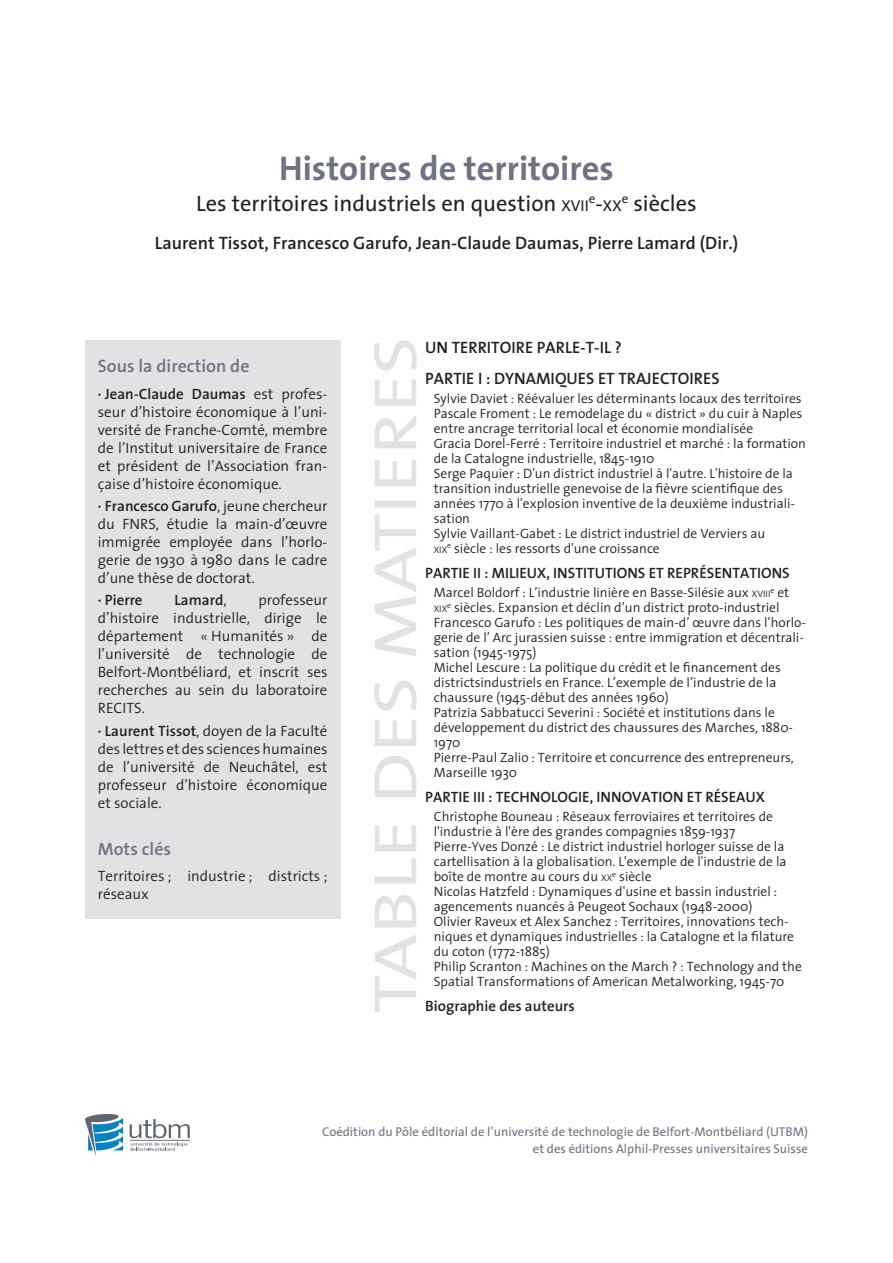
<style>
.page{position:relative;width:893px;height:1263px;background:#fff}
.page>*{position:absolute;margin:0;border:0;box-sizing:border-box;transform-origin:0 0}
.t1{font:700 34.5px "The Sans";color:#6e7282}
.t2{font:22.5px "The Sans";color:#231f20}
.t3{font:600 18px "The Sans";color:#231f20}
.t4{font:600 18px "The Sans";color:#6e7282}
.t5{font:600 16.5px/30.8px "The Sans";color:#231f20}
.t6{font:15.75px "The Sans";color:#231f20}
.t7{font:300 15px/18px "The Sans";color:#231f20;text-align:justify}
.t8{font:600 15px "The Sans";color:#231f20}
.t9{font:300 13.5px/15px "The Sans";color:#231f20}
.t10{font:12.75px/16.5px "The Sans";color:#6e7282;text-align:right}
.t11{font:300 9.45px "The Sans";color:#231f20}
.s1{font-size:15.75px}
.s2{font-size:22.5px}
.s3{font-weight:600}
.s4{font-weight:300}
.s5{font-size:9.45px}
</style>
<div class="page">
<svg style="left:130px;top:1119px;width:60px;height:32px"></svg>
<svg style="left:85px;top:1114px;width:38px;height:42px"></svg>
<svg style="left:374px;top:340px;width:43px;height:672px"></svg>
<div style="left:85px;top:340px;width:255px;height:578px;background:#e2e2e5"></div>
<h1 class="t1" style="left:279px;top:139px;width:336px">Histoires de territoires</h1>
<h2 class="t2" style="left:196px;top:184px;width:394px">Les territoires industriels en question <span class="s1">XVII</span></h2>
<p class="t6" style="left:589px;top:192px;width:34px"><sup>e</sup><span class="s2">-</span>XX</p>
<h2 class="t2" style="left:622px;top:184px;width:77px"><sup>e</sup> siècles</h2>
<h3 class="t3" style="left:155px;top:228px;width:585px">Laurent Tissot, Francesco Garufo, Jean-Claude Daumas, Pierre Lamard (Dir.)</h3>
<h3 class="t4" style="left:98px;top:351px;width:153px">Sous la direction de</h3>
<p class="t7" style="left:98px;top:384px;width:231px"><span class="s3">· Jean-Claude Daumas</span> est profes&shy;seur d’histoire économique à l’uni&shy;versité de Franche-Comté, membre de l’Institut universitaire de France et président de l’Association fran&shy;çaise d’histoire économique.</p>
<p class="t7" style="left:98px;top:497px;width:231px"><span class="s3">· Francesco Garufo</span>, jeune chercheur du FNRS, étudie la main-d’œuvre immigrée employée dans l’horlo&shy;gerie de 1930 à 1980 dans le cadre d’une thèse de doctorat.</p>
<p class="t8" style="left:98px;top:588px;width:46px">· Pierre</p>
<p class="t8" style="left:174px;top:588px;width:54px">Lamard<span class="s4">,</span></p>
<p class="t7" style="left:98px;top:591px;width:231px;text-indent:161px">professeur d’histoire industrielle, dirige le département « Humanités » de l’université de technologie de Belfort-Montbéliard, et inscrit ses recherches au sein du laboratoire RECITS.</p>
<p class="t7" style="left:98px;top:721px;width:231px"><span class="s3">· Laurent Tissot</span>, doyen de la Faculté des lettres et des sciences humaines de l’université de Neuchâtel, est professeur d’histoire économique et sociale.</p>
<h3 class="t4" style="left:98px;top:834px;width:75px">Mots clés</h3>
<p class="t7" style="left:98px;top:867px;width:231px">Territoires ; industrie ; districts ; réseaux</p>
<p class="t5" style="left:425px;top:331px;width:296px">UN TERRITOIRE PARLE-T-IL ?<br>PARTIE I : DYNAMIQUES ET TRAJECTOIRES</p>
<p class="t9" style="left:434px;top:390px;width:374px">Sylvie Daviet : Réévaluer les déterminants locaux des territoires Pascale Froment : Le remodelage du « district » du cuir à Naples entre ancrage territorial local et économie mondialisée<br>Gracia Dorel-Ferré : Territoire industriel et marché : la formation de la Catalogne industrielle, 1845-1910<br>Serge Paquier : D'un district industriel à l'autre. L'histoire de la transition industrielle genevoise de la fièvre scientifique des années 1770 à l'explosion inventive de la deuxième industriali&shy;sation<br>Sylvie Vaillant-Gabet : Le district industriel de Verviers au</p>
<p class="t11" style="left:434px;top:542px;width:15px">XIX</p>
<p class="t9" style="left:447px;top:540px;width:214px"><sup>e</sup> siècle : les ressorts d'une croissance</p>
<p class="t8" style="left:425px;top:560px;width:366px">PARTIE II : MILIEUX, INSTITUTIONS ET REPRÉSENTATIONS</p>
<p class="t9" style="left:434px;top:585px;width:357px">Marcel Boldorf : L’industrie linière en Basse-Silésie aux <span class="s5">XVIII</span><sup>e</sup> et</p>
<p class="t11" style="left:434px;top:601px;width:15px">XIX</p>
<p class="t9" style="left:434px;top:600px;width:374px;text-indent:14px"><sup>e</sup> siècles. Expansion et déclin d’un district proto-industriel Francesco Garufo : Les politiques de main-d’ œuvre dans l’horlo&shy;gerie de l’ Arc jurassien suisse : entre immigration et décentrali&shy;sation (1945-1975)<br>Michel Lescure : La politique du crédit et le financement des districtsindustriels en France. L’exemple de l’industrie de la chaussure (1945-début des années 1960)<br>Patrizia Sabbatucci Severini : Société et institutions dans le développement du district des chaussures des Marches, 1880- 1970<br>Pierre-Paul Zalio : Territoire et concurrence des entrepreneurs, Marseille 1930</p>
<p class="t8" style="left:425px;top:784px;width:341px">PARTIE III : TECHNOLOGIE, INNOVATION ET RÉSEAUX</p>
<p class="t9" style="left:434px;top:809px;width:370px">Christophe Bouneau : Réseaux ferroviaires et territoires de l'industrie à l'ère des grandes compagnies 1859-1937<br>Pierre-Yves Donzé : Le district industriel horloger suisse de la cartellisation à la globalisation. L'exemple de l'industrie de la boîte de montre au cours du <span class="s5">XX</span><sup>e</sup> siècle<br>Nicolas Hatzfeld : Dynamiques d'usine et bassin industriel : agencements nuancés à Peugeot Sochaux (1948-2000)<br>Olivier Raveux et Alex Sanchez : Territoires, innovations tech&shy;niques et dynamiques industrielles : la Catalogne et la filature du coton (1772-1885)<br>Philip Scranton : Machines on the March ? : Technology and the Spatial Transformations of American Metalworking, 1945-70</p>
<p class="t8" style="left:425px;top:994px;width:151px">Biographie des auteurs</p>
<p class="t10" style="left:322px;top:1123px;width:487px">Coédition du Pôle éditorial de l’université de technologie de Belfort-Montbéliard (UTBM) et des éditions Alphil-Presses universitaires Suisse</p>
</div>
